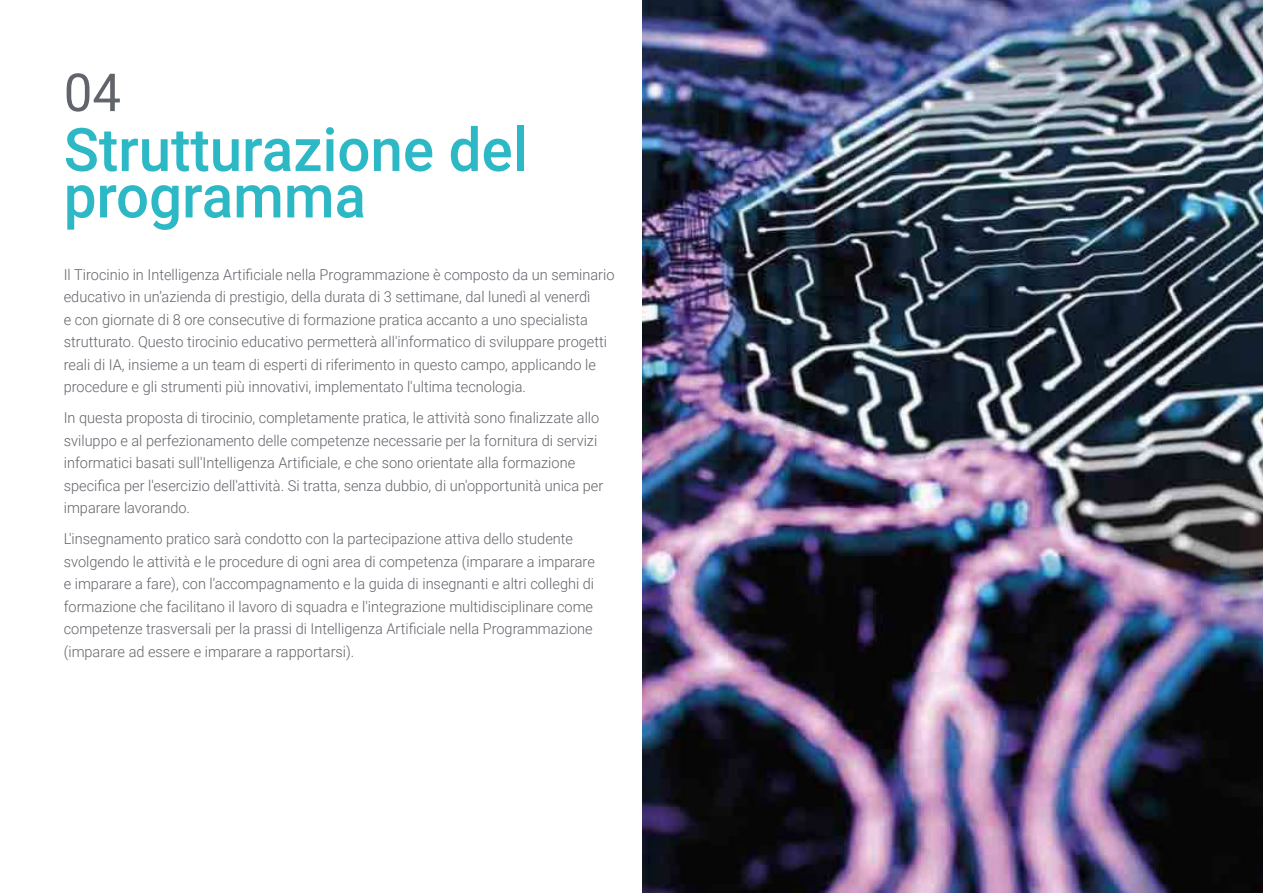
<style>
.page{position:relative;width:1263px;height:893px;background:#fff}
.page>*{position:absolute;margin:0;border:0;box-sizing:border-box;transform-origin:0 0}
.t1{font:500 60px/46.5px "Roboto";color:#2db8c5}
.t2{font:52.5px "Roboto";color:#61646a}
.t3{font:300 15px/22.5px "Roboto";color:#61646a}
</style>
<div class="page">
<img style="left:642px;top:0;width:621px;height:893px">
<h2 class="t2" style="left:64px;top:56px;width:59px">04</h2>
<h1 class="t1" style="left:64px;top:124px;width:465px">Strutturazione del programma</h1>
<p class="t3" style="left:64px;top:262px;width:552px">Il Tirocinio in Intelligenza Artificiale nella Programmazione è composto da un seminario educativo in un’azienda di prestigio, della durata di 3 settimane, dal lunedì al venerdì<br>e con giornate di 8 ore consecutive di formazione pratica accanto a uno specialista strutturato. Questo tirocinio educativo permetterà all'informatico di sviluppare progetti reali di IA, insieme a un team di esperti di riferimento in questo campo, applicando le procedure e gli strumenti più innovativi, implementato l'ultima tecnologia.</p>
<p class="t3" style="left:64px;top:406px;width:541px">In questa proposta di tirocinio, completamente pratica, le attività sono finalizzate allo sviluppo e al perfezionamento delle competenze necessarie per la fornitura di servizi informatici basati sull'Intelligenza Artificiale, e che sono orientate alla formazione specifica per l'esercizio dell'attività. Si tratta, senza dubbio, di un'opportunità unica per imparare lavorando.</p>
<p class="t3" style="left:64px;top:527px;width:533px">L'insegnamento pratico sarà condotto con la partecipazione attiva dello studente svolgendo le attività e le procedure di ogni area di competenza (imparare a imparare e imparare a fare), con l'accompagnamento e la guida di insegnanti e altri colleghi di formazione che facilitano il lavoro di squadra e l'integrazione multidisciplinare come competenze trasversali per la prassi di Intelligenza Artificiale nella Programmazione (imparare ad essere e imparare a rapportarsi).</p>
</div>
